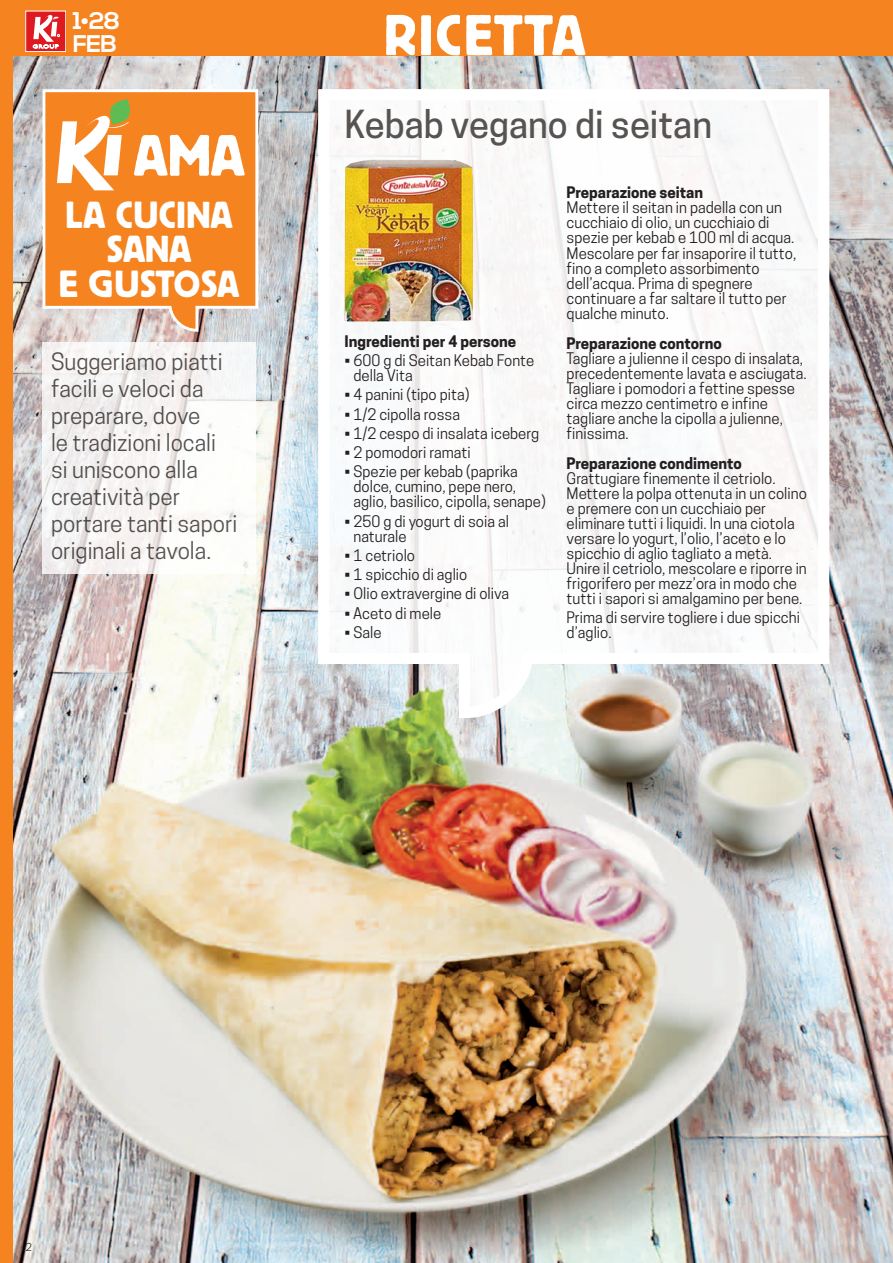
<style>
.page{position:relative;width:893px;height:1263px;background:#fff}
.page>*{position:absolute;margin:0;border:0;box-sizing:border-box;transform-origin:0 0}
.t1{font:57px "Block BE";letter-spacing:.04em;color:#fff}
.t2{font:37.5px/34.5px "Block BE";letter-spacing:.02em;color:#fff;text-align:center}
.t3{font:500 36.3px "Cooper Hewitt";color:#565351}
.t4{font:700 24.15px/22.6px "Nexa";color:#fff}
.t5{font:22.5px/27px "Cooper Hewitt";color:#565351}
.t6{font:15px/15px "Cooper Hewitt";color:#231f20}
.t7{font:700 15px "Cooper Hewitt";color:#231f20}
.t8{font:300 12px "Proxima Nova";color:#231f20}
</style>
<div class="page">
<img style="left:13px;top:55px;width:880px;height:1208px">
<svg style="left:313px;top:84px;width:522px;height:639px"></svg>
<div style="left:0;top:0;width:13px;height:1263px;background:#f58420"></div>
<div style="left:0;top:0;width:893px;height:55px;background:#f58420"></div>
<div style="left:26px;top:11px;width:40px;height:41px;background:#de1920"></div>
<div style="left:26px;top:11px;width:40px;height:41px;border:1px solid #fff"></div>
<svg style="left:33px;top:15px;width:27px;height:33px"></svg>
<svg style="left:41px;top:88px;width:219px;height:245px;background:#f0984a"></svg>
<svg style="left:57px;top:99px;width:188px;height:91px"></svg>
<svg style="left:43px;top:342px;width:213px;height:232px;fill:#f8f5f5"></svg>
<img style="left:345px;top:159px;width:128px;height:163px">
<h3 class="t4" style="left:73px;top:10px;width:49px">1•28<br>FEB</h3>
<h2 class="t2" style="left:59px;top:196px;width:182px">LA CUCINA<br>SANA<br>E GUSTOSA</h2>
<h3 class="t5" style="left:51px;top:348px;width:188px">Suggeriamo piatti facili e veloci da preparare, dove<br>le tradizioni locali si uniscono alla creatività per portare tanti sapori originali a tavola.</h3>
<h1 class="t1" style="left:384px;top:3px;width:203px">RICETTA</h1>
<h3 class="t3" style="left:345px;top:103px;width:369px">Kebab vegano di seitan</h3>
<p class="t7" style="left:345px;top:332px;width:173px">Ingredienti per 4 persone</p>
<p class="t6" style="left:353px;top:353px;width:182px;text-indent:-9px">• 600 g di Seitan Kebab Fonte della Vita</p>
<p class="t6" style="left:345px;top:387px;width:126px">• 4 panini (tipo pita)</p>
<p class="t6" style="left:345px;top:406px;width:117px">• 1/2 cipolla rossa</p>
<p class="t6" style="left:345px;top:426px;width:196px">• 1/2 cespo di insalata iceberg</p>
<p class="t6" style="left:345px;top:445px;width:128px">• 2 pomodori ramati</p>
<p class="t6" style="left:353px;top:464px;width:194px;text-indent:-9px">• Spezie per kebab (paprika dolce, cumino, pepe nero, aglio, basilico, cipolla, senape)</p>
<p class="t6" style="left:353px;top:513px;width:157px;text-indent:-9px">• 250 g di yogurt di soia al naturale</p>
<p class="t6" style="left:345px;top:548px;width:72px">• 1 cetriolo</p>
<p class="t6" style="left:345px;top:567px;width:124px">• 1 spicchio di aglio</p>
<p class="t6" style="left:345px;top:586px;width:166px">• Olio extravergine di oliva</p>
<p class="t6" style="left:345px;top:605px;width:98px">• Aceto di mele</p>
<p class="t6" style="left:345px;top:625px;width:39px">• Sale</p>
<p class="t7" style="left:567px;top:184px;width:138px">Preparazione seitan</p>
<p class="t6" style="left:567px;top:200px;width:231px">Mettere il seitan in padella con un cucchiaio di olio, un cucchiaio di spezie per kebab e 100 ml di acqua.<br>Mescolare per far insaporire il tutto, fino a completo assorbimento dell’acqua. Prima di spegnere continuare a far saltare il tutto per qualche minuto.</p>
<p class="t7" style="left:567px;top:334px;width:157px">Preparazione contorno</p>
<p class="t6" style="left:567px;top:350px;width:242px">Tagliare a julienne il cespo di insalata, precedentemente lavata e asciugata.<br>Tagliare i pomodori a fettine spesse circa mezzo centimetro e infine tagliare anche la cipolla a julienne, finissima.</p>
<p class="t7" style="left:567px;top:454px;width:177px">Preparazione condimento</p>
<p class="t6" style="left:567px;top:470px;width:242px">Grattugiare finemente il cetriolo.<br>Mettere la polpa ottenuta in un colino e premere con un cucchiaio per eliminare tutti i liquidi. In una ciotola versare lo yogurt, l’olio, l’aceto e lo spicchio di aglio tagliato a metà.<br>Unire il cetriolo, mescolare e riporre in frigorifero per mezz’ora in modo che tutti i sapori si amalgamino per bene.</p>
<p class="t6" style="left:567px;top:610px;width:235px">Prima di servire togliere i due spicchi d’aglio.</p>
<p class="t8" style="left:26px;top:1240px;width:8px">2</p>
</div>
